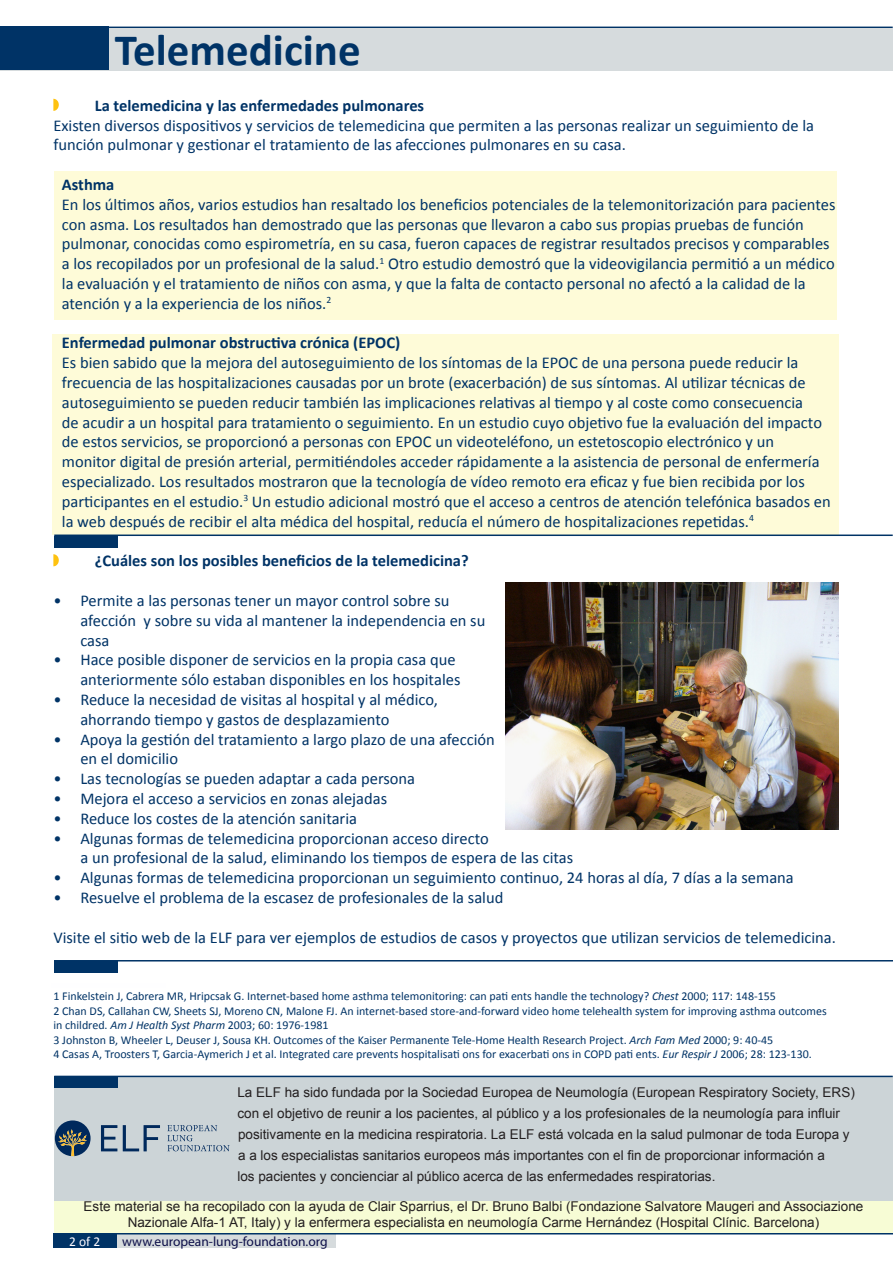
<style>
.page{position:relative;width:893px;height:1263px;background:#fff}
.page>*{position:absolute;margin:0;border:0;box-sizing:border-box;transform-origin:0 0}
.t1{font:700 45px "Calibri";color:#036}
.t2{font:16.5px/19.8px "Calibri";color:#036}
.t3{font:700 16.5px "Calibri";color:#036}
.t4{font:13.5px/21px "Arial";color:#231f20;text-align:center}
.t5{font:13.5px "Myriad Pro";color:#0d0f49}
.t6{font:13.5px "Calibri";color:#fffbff}
.t7{font:12px "Calibri";color:#036}
.s1{font-style:italic}
</style>
<div class="page">
<div style="left:54px;top:171px;width:783px;height:149px;background:#fefbd8"></div>
<div style="left:52px;top:334px;width:787px;height:201px;background:#fefbd8"></div>
<div style="left:54px;top:1201px;width:839px;height:32px;background:#f7fcd5"></div>
<div style="left:54px;top:1076px;width:839px;height:125px;background:#ccd4d7"></div>
<hr style="left:54px;top:1076px;width:839px;height:1px;background:#036">
<div style="left:54px;top:1076px;width:64px;height:11px;background:#036"></div>
<div style="left:117px;top:1233px;width:219px;height:15px;background:#d6dbdd"></div>
<hr style="left:53px;top:1233px;width:840px;height:1px;background:#036">
<div style="left:53px;top:1233px;width:64px;height:15px;background:#036"></div>
<hr style="left:54px;top:534px;width:839px;height:2px;background:#036">
<div style="left:54px;top:536px;width:64px;height:11px;background:#036"></div>
<hr style="left:0;top:27px;width:893px;height:1px;background:#036">
<div style="left:0;top:28px;width:893px;height:42px;background:#d6dbdd"></div>
<svg style="left:101px;top:1125px;width:16px;height:26px"></svg>
<svg style="left:123px;top:1125px;width:37px;height:26px"></svg>
<svg style="left:167px;top:1125px;width:63px;height:26px"></svg>
<svg style="left:55px;top:1120px;width:36px;height:36px"></svg>
<svg style="left:53px;top:99px;width:6px;height:12px"></svg>
<svg style="left:53px;top:554px;width:6px;height:12px"></svg>
<img style="left:506px;top:582px;width:333px;height:248px">
<div style="left:0;top:27px;width:109px;height:43px;background:#036"></div>
<hr style="left:54px;top:960px;width:839px;height:1px;background:#036">
<div style="left:54px;top:961px;width:64px;height:12px;background:#036"></div>
<p class="t1" style="left:115px;top:21px;width:247px">Telemedicine</p>
<p class="t3" style="left:95px;top:95px;width:331px">La telemedicina y las enfermedades pulmonares</p>
<p class="t2" style="left:53px;top:115px;width:762px">Existen diversos dispositivos y servicios de telemedicina que permiten a las personas realizar un seguimiento de la función pulmonar y gestionar el tratamiento de las afecciones pulmonares en su casa.</p>
<p class="t3" style="left:62px;top:174px;width:54px">Asthma</p>
<p class="t2" style="left:62px;top:195px;width:775px">En los últimos años, varios estudios han resaltado los beneficios potenciales de la telemonitorización para pacientes con asma. Los resultados han demostrado que las personas que llevaron a cabo sus propias pruebas de función pulmonar, conocidas como espirometría, en su casa, fueron capaces de registrar resultados precisos y comparables a los recopilados por un profesional de la salud.<sup>1</sup> Otro estudio demostró que la videovigilancia permitió a un médico la evaluación y el tratamiento de niños con asma, y que la falta de contacto personal no afectó a la calidad de la atención y a la experiencia de los niños.<sup>2</sup></p>
<p class="t3" style="left:62px;top:332px;width:340px">Enfermedad pulmonar obstructiva crónica (EPOC)</p>
<p class="t2" style="left:62px;top:353px;width:770px">Es bien sabido que la mejora del autoseguimiento de los síntomas de la EPOC de una persona puede reducir la frecuencia de las hospitalizaciones causadas por un brote (exacerbación) de sus síntomas. Al utilizar técnicas de autoseguimiento se pueden reducir también las implicaciones relativas al tiempo y al coste como consecuencia<br>de acudir a un hospital para tratamiento o seguimiento. En un estudio cuyo objetivo fue la evaluación del impacto de estos servicios, se proporcionó a personas con EPOC un videoteléfono, un estetoscopio electrónico y un monitor digital de presión arterial, permitiéndoles acceder rápidamente a la asistencia de personal de enfermería especializado. Los resultados mostraron que la tecnología de vídeo remoto era eficaz y fue bien recibida por los participantes en el estudio.<sup>3</sup> Un estudio adicional mostró que el acceso a centros de atención telefónica basados en la web después de recibir el alta médica del hospital, reducía el número de hospitalizaciones repetidas.<sup>4</sup></p>
<p class="t3" style="left:95px;top:550px;width:375px">¿Cuáles son los posibles beneficios de la telemedicina?</p>
<p class="t2" style="left:80px;top:591px;width:406px;text-indent:-27px">• Permite a las personas tener un mayor control sobre su afección y sobre su vida al mantener la independencia en su casa</p>
<p class="t2" style="left:53px;top:650px;width:409px;text-align:right">• Hace posible disponer de servicios en la propia casa que anteriormente sólo estaban disponibles en los hospitales</p>
<p class="t2" style="left:80px;top:690px;width:359px;text-indent:-27px">• Reduce la necesidad de visitas al hospital y al médico, ahorrando tiempo y gastos de desplazamiento</p>
<p class="t2" style="left:80px;top:729px;width:416px;text-indent:-27px">• Apoya la gestión del tratamiento a largo plazo de una afección en el domicilio</p>
<p class="t2" style="left:53px;top:769px;width:363px">• Las tecnologías se pueden adaptar a cada persona</p>
<p class="t2" style="left:53px;top:789px;width:335px">• Mejora el acceso a servicios en zonas alejadas</p>
<p class="t2" style="left:53px;top:808px;width:305px">• Reduce los costes de la atención sanitaria</p>
<p class="t2" style="left:80px;top:828px;width:494px;text-indent:-27px">• Algunas formas de telemedicina proporcionan acceso directo<br>a un profesional de la salud, eliminando los tiempos de espera de las citas</p>
<p class="t2" style="left:53px;top:868px;width:742px">• Algunas formas de telemedicina proporcionan un seguimiento continuo, 24 horas al día, 7 días a la semana</p>
<p class="t2" style="left:53px;top:888px;width:451px">• Resuelve el problema de la escasez de profesionales de la salud</p>
<p class="t2" style="left:53px;top:927px;width:784px">Visite el sitio web de la ELF para ver ejemplos de estudios de casos y proyectos que utilizan servicios de telemedicina.</p>
<p class="t7" style="left:53px;top:989px;width:724px">1 Finkelstein J, Cabrera MR, Hripcsak G. Internet-based home asthma telemonitoring: can pati ents handle the technology? <span class="s1">Chest</span> 2000; 117: 148-155</p>
<p class="t7" style="left:53px;top:1003px;width:775px">2 Chan DS, Callahan CW, Sheets SJ, Moreno CN, Malone FJ. An internet-based store-and-forward video home telehealth system for improving asthma outcomes</p>
<p class="t7" style="left:53px;top:1018px;width:277px">in childred. <span class="s1">Am J Health Syst Pharm</span> 2003; 60: 1976-1981</p>
<p class="t7" style="left:53px;top:1032px;width:721px">3 Johnston B, Wheeler L, Deuser J, Sousa KH. Outcomes of the Kaiser Permanente Tele-Home Health Research Project. <span class="s1">Arch Fam Med</span> 2000; 9: 40-45</p>
<p class="t7" style="left:53px;top:1046px;width:760px">4 Casas A, Troosters T, Garcia-Aymerich J et al. Integrated care prevents hospitalisati ons for exacerbati ons in COPD pati ents. <span class="s1">Eur Respir J</span> 2006; 28: 123-130.</p>
<p class="t4" style="left:237px;top:1082px;width:619px;text-align:left">La ELF ha sido fundada por la Sociedad Europea de Neumología (European Respiratory Society, ERS) con el objetivo de reunir a los pacientes, al público y a los profesionales de la neumología para influir positivamente en la medicina respiratoria. La ELF está volcada en la salud pulmonar de toda Europa y</p>
<p class="t4" style="left:238px;top:1145px;width:588px">a a los especialistas sanitarios europeos más importantes con el fin de proporcionar información a</p>
<p class="t4" style="left:237px;top:1166px;width:479px">los pacientes y concienciar al público acerca de las enfermedades respiratorias.</p>
<p class="t4" style="left:84px;top:1198px;width:781px;line-height:16.2px">Este material se ha recopilado con la ayuda de Clair Sparrius, el Dr. Bruno Balbi (Fondazione Salvatore Maugeri and Associazione<br>Nazionale Alfa-1 AT, Italy) y la enfermera especialista en neumología Carme Hernández (Hospital Clínic. Barcelona)</p>
<p class="t6" style="left:69px;top:1233px;width:33px">2 of 2</p>
<p class="t5" style="left:122px;top:1233px;width:207px">www.european-lung-foundation.org</p>
</div>
